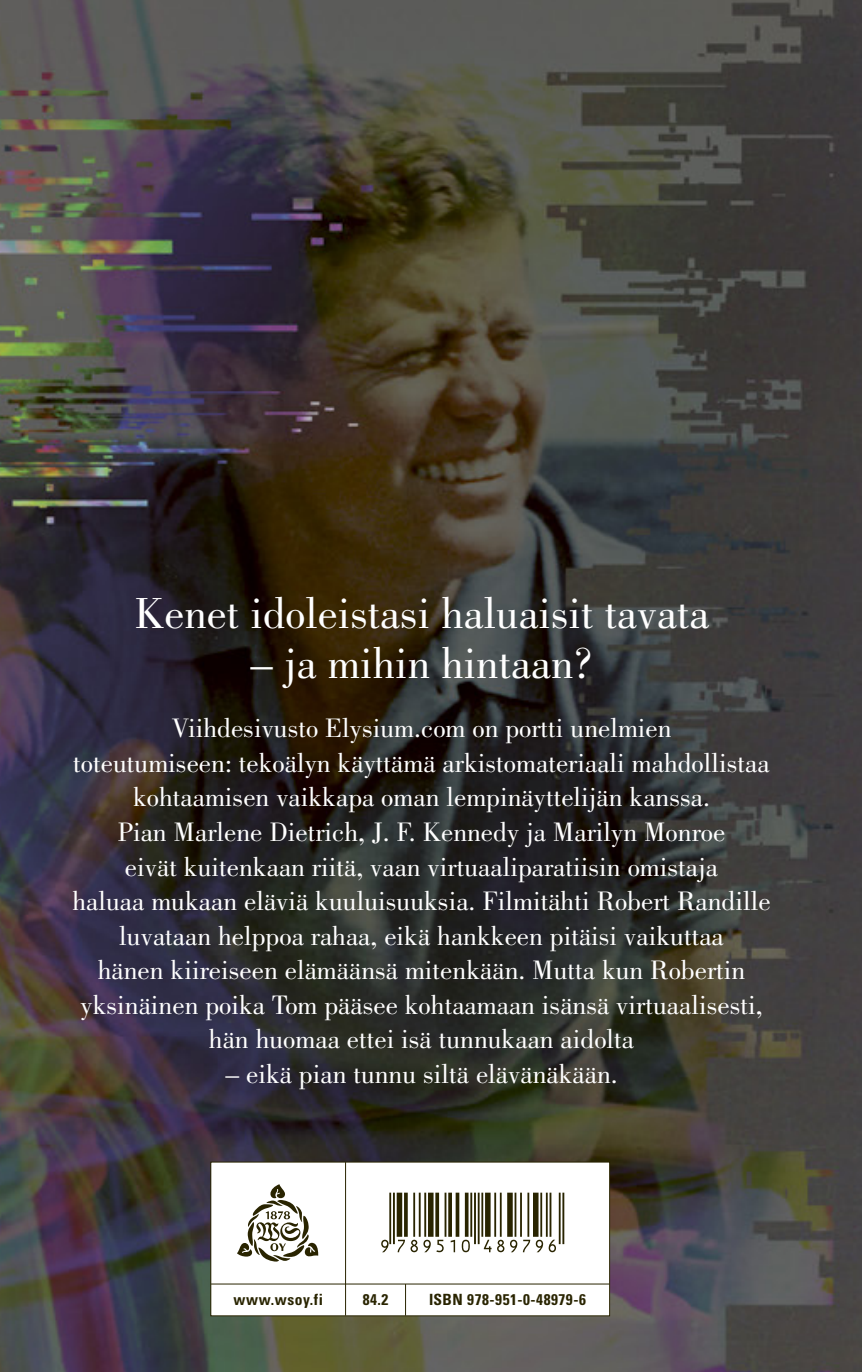
<style>
.page{position:relative;width:862px;height:1372px;background:#fff}
.page>*{position:absolute;margin:0;border:0;box-sizing:border-box;transform-origin:0 0}
.t1{font:58.73px "Viisas EAN Matala";color:#292400}
.t2{font:44.77px "Bodoni Std";color:#fff}
.t3{font:27.45px/34.6px "Bodoni Std";color:#fff;text-align:center}
.t4{font:700 condensed 15.53px "Univers LT Std";letter-spacing:.035em;color:#292400}
</style>
<div class="page">
<img style="left:0;top:0;width:861px;height:1371px">
<div style="left:211px;top:1161px;width:398px;height:154px;background:#fff"></div>
<div style="left:210px;top:1161px;width:399px;height:154px;border:1px solid #292400"></div>
<hr style="left:345px;top:1161px;width:1px;height:154px;background:#292400">
<hr style="left:211px;top:1283px;width:398px;height:1px;background:#292400">
<hr style="left:405px;top:1283px;width:1px;height:32px;background:#292400">
<svg style="left:237px;top:1184px;width:81px;height:77px"></svg>
<svg style="left:854px;top:0;width:8px;height:2px"></svg>
<svg style="left:854px;top:1369px;width:8px;height:3px"></svg>
<h2 class="t2" style="left:134px;top:588px;width:576px">Kenet idoleistasi haluaisit tavata</h2>
<h2 class="t2" style="left:250px;top:638px;width:344px">– ja mihin hintaan?</h2>
<p class="t3" style="left:72px;top:711px;width:699px">Viihdesivusto Elysium.com on portti unelmien<br>toteutumiseen: tekoälyn käyttämä arkistomateriaali mahdollistaa kohtaamisen vaikkapa oman lempinäyttelijän kanssa.<br>Pian Marlene Dietrich, J. F. Kennedy ja Marilyn Monroe<br>eivät kuitenkaan riitä, vaan virtuaaliparatiisin omistaja<br>haluaa mukaan eläviä kuuluisuuksia. Filmitähti Robert Randille luvataan helppoa rahaa, eikä hankkeen pitäisi vaikuttaa<br>hänen kiireiseen elämäänsä mitenkään. Mutta kun Robertin yksinäinen poika Tom pääsee kohtaamaan isänsä virtuaalisesti, hän huomaa ettei isä tunnukaan aidolta</p>
<p class="t3" style="left:225px;top:1056px;width:393px">– eikä pian tunnu siltä elävänäkään.</p>
<h1 class="t1" style="left:376px;top:1191px;width:189px">*9789510489796*</h1>
<p class="t4" style="left:233px;top:1289px;width:91px">www.wsoy.fi</p>
<p class="t4" style="left:362px;top:1289px;width:27px">84.2</p>
<p class="t4" style="left:429px;top:1289px;width:158px">ISBN 978-951-0-48979-6</p>
</div>
